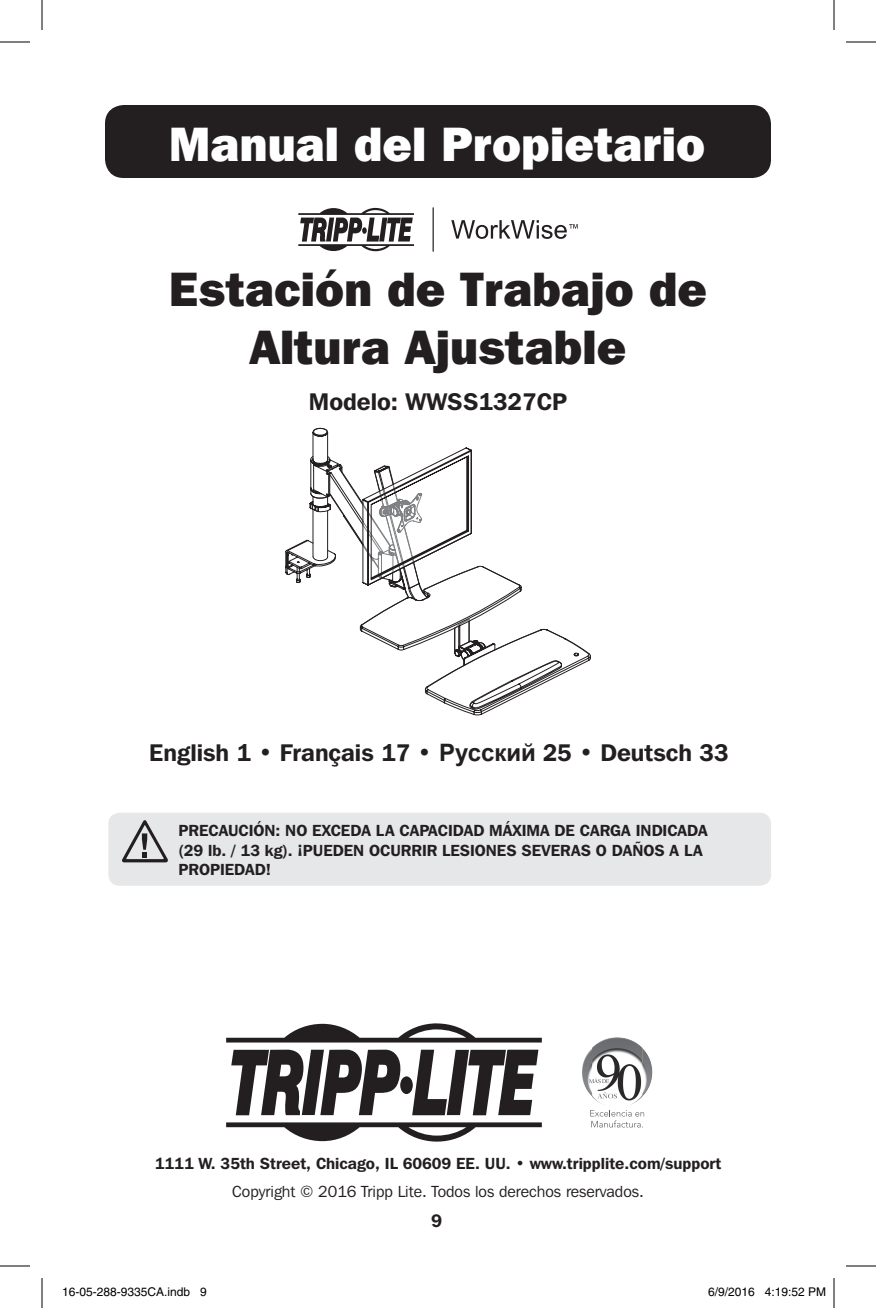
<style>
.page{position:relative;width:876px;height:1308px;background:#fff}
.page>*{position:absolute;margin:0;border:0;box-sizing:border-box;transform-origin:0 0}
.t1{font:800 48px/57.6px "Franklin Gothic IT Cby BT";color:#231f20;text-align:center}
.t2{font:800 48px "Franklin Gothic IT Cby BT";color:#fff}
.t3{font:600 24px "Franklin Gothic IT Cby BT";color:#231f20}
.t4{font:600 18px "Franklin Gothic IT Cby BT";color:#231f20}
.t5{font:600 16px/19.2px "Franklin Gothic IT Cby BT";color:#231f20}
.t6{font:16px "Franklin Gothic IT Cby BT";color:#231f20}
.t7{font:12px "Helvetica";color:#000}
.s1{font-family:"Arial";font-weight:700}
</style>
<div class="page">
<div style="left:105px;top:105px;width:666px;height:73px;background:#231f20;border-radius:19px"></div>
<svg style="left:298px;top:208px;width:116px;height:43px"></svg>
<svg style="left:451px;top:220px;width:127px;height:19px"></svg>
<hr style="left:433px;top:207px;width:1px;height:45px;background:#231f20">
<svg style="left:285px;top:427px;width:306px;height:289px"></svg>
<div style="left:400px;top:1076px;width:13px;height:18px;background:#231f20;border-radius:50%"></div>
<svg style="left:231px;top:1050px;width:171px;height:65px"></svg>
<svg style="left:412px;top:1050px;width:126px;height:65px"></svg>
<svg style="left:226px;top:1023px;width:316px;height:20px"></svg>
<svg style="left:226px;top:1122px;width:316px;height:20px"></svg>
<div style="left:108px;top:813px;width:663px;height:73px;background:#e6e7e9;border-radius:11px"></div>
<svg style="left:122px;top:820px;width:46px;height:42px"></svg>
<img style="left:592px;top:1037px;width:23px;height:66px">
<img style="left:582px;top:1049px;width:10px;height:43px">
<img style="left:642px;top:1052px;width:10px;height:45px">
<svg style="left:590px;top:1110px;width:54px;height:18px"></svg>
<svg style="left:589px;top:1078px;width:20px;height:5px"></svg>
<hr style="left:0;top:42px;width:30px;height:1px;background:#000">
<hr style="left:846px;top:42px;width:30px;height:1px;background:#000">
<hr style="left:0;top:1266px;width:30px;height:1px;background:#000">
<hr style="left:846px;top:1266px;width:30px;height:1px;background:#000">
<hr style="left:42px;top:0;width:1px;height:30px;background:#000">
<hr style="left:42px;top:1278px;width:1px;height:30px;background:#000">
<hr style="left:834px;top:0;width:1px;height:30px;background:#000">
<hr style="left:834px;top:1278px;width:1px;height:30px;background:#000">
<p class="t2" style="left:169px;top:113px;width:538px">Manual del Propietario</p>
<p class="t1" style="left:169px;top:260px;width:540px">Estación de Trabajo de<br>Altura Ajustable</p>
<p class="t3" style="left:309px;top:387px;width:260px">Modelo: WWSS1327CP</p>
<p class="t3" style="left:149px;top:738px;width:581px">English 1 • Français 17 • <span class="s1">Русский</span> 25 • Deutsch 33</p>
<p class="t5" style="left:179px;top:821px;width:531px">PRECAUCIÓN: NO EXCEDA LA CAPACIDAD MÁXIMA DE CARGA INDICADA (29 lb. / 13 kg). ¡PUEDEN OCURRIR LESIONES SEVERAS O DAÑOS A LA<br>PROPIEDAD!</p>
<p class="t5" style="left:155px;top:1153px;width:568px">1111 W. 35th Street, Chicago, IL 60609 EE. UU. • www.tripplite.com/support</p>
<p class="t6" style="left:232px;top:1182px;width:413px">Copyright © 2016 Tripp Lite. Todos los derechos reservados.</p>
<p class="t4" style="left:431px;top:1209px;width:12px">9</p>
<p class="t7" style="left:62px;top:1285px;width:146px">16-05-288-9335CA.indb 9</p>
<p class="t7" style="left:708px;top:1285px;width:120px">6/9/2016 4:19:52 PM</p>
</div>
